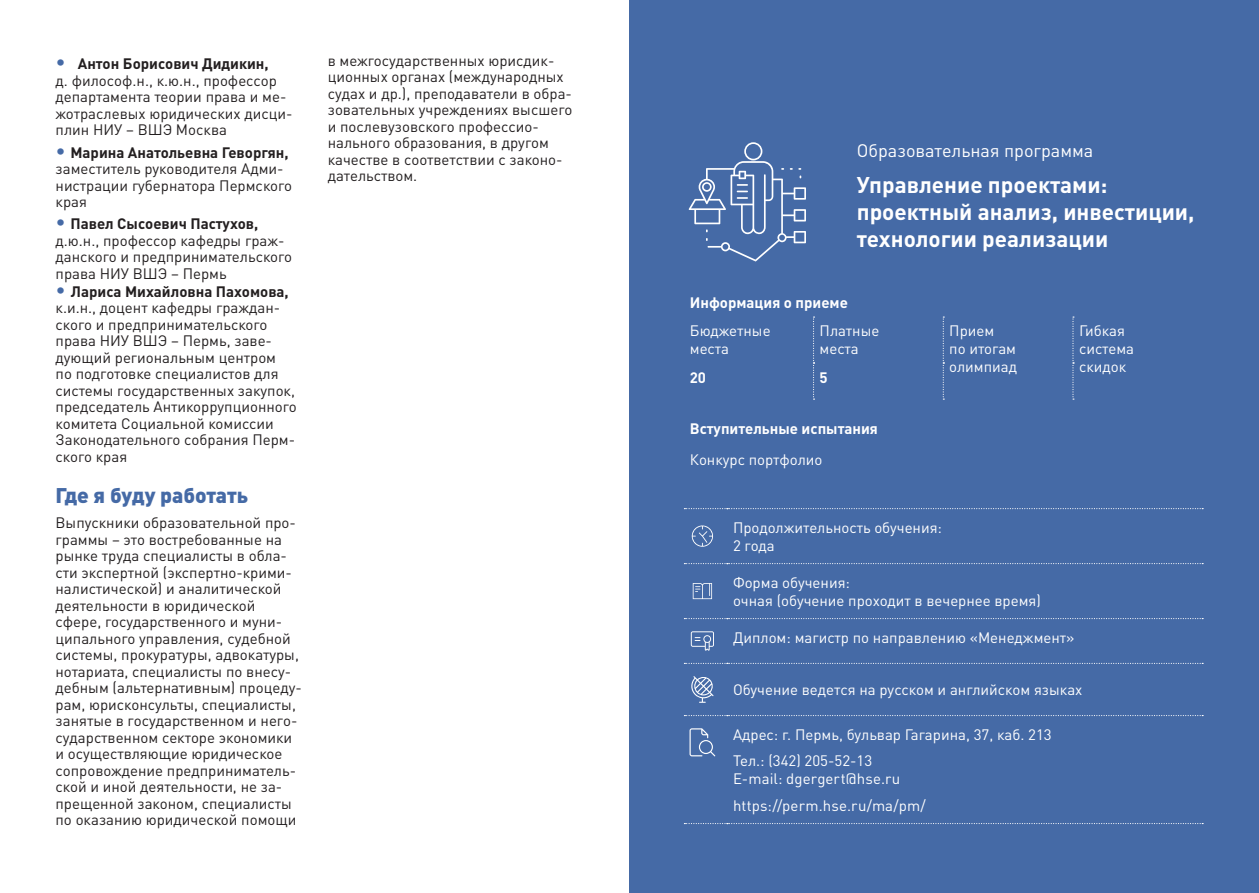
<style>
.page{position:relative;width:1259px;height:893px;background:#fff}
.page>*{position:absolute;margin:0;border:0;box-sizing:border-box;transform-origin:0 0}
.t1{font:700 22.5px/27px "DIN Pro";color:#fff}
.t2{font:900 21px "DIN Pro";color:#456aa6}
.t3{font:18px "DIN Pro";color:#fff}
.t4{font:15px/16.5px "DIN Pro";color:#231f20}
.t5{font:15px/18px "DIN Pro";color:#fff}
.t6{font:700 15px "DIN Pro";color:#fff}
.s1{font-size:19.5px;color:#456aa6}
.s2{font-weight:700}
</style>
<div class="page">
<div style="left:629px;top:0;width:630px;height:893px;background:#456aa6"></div>
<svg style="left:813px;top:316px;width:1px;height:84px"></svg>
<svg style="left:942px;top:316px;width:2px;height:84px"></svg>
<svg style="left:1072px;top:316px;width:2px;height:84px"></svg>
<svg style="left:684px;top:508px;width:519px;height:1px"></svg>
<svg style="left:684px;top:563px;width:519px;height:1px"></svg>
<svg style="left:684px;top:618px;width:519px;height:1px"></svg>
<svg style="left:684px;top:663px;width:519px;height:1px"></svg>
<svg style="left:684px;top:715px;width:519px;height:1px"></svg>
<svg style="left:684px;top:823px;width:519px;height:1px"></svg>
<svg style="left:692px;top:525px;width:21px;height:22px"></svg>
<svg style="left:693px;top:583px;width:19px;height:16px"></svg>
<svg style="left:691px;top:631px;width:23px;height:20px"></svg>
<svg style="left:691px;top:676px;width:22px;height:27px"></svg>
<svg style="left:689px;top:728px;width:26px;height:28px"></svg>
<svg style="left:688px;top:142px;width:118px;height:119px"></svg>
<p class="t4" style="left:56px;top:55px;width:238px"><span class="s1">•</span> <span class="s2">Антон Борисович Дидикин,<br></span>д. философ.н., к.ю.н., профессор департамента теории права и ме&shy;жотраслевых юридических дисци&shy;плин НИУ – ВШЭ Москва</p>
<p class="t4" style="left:56px;top:143px;width:238px"><span class="s1">•</span> <span class="s2">Марина Анатольевна Геворгян, </span>заместитель руководителя Адми&shy;нистрации губернатора Пермского края</p>
<p class="t4" style="left:56px;top:215px;width:238px"><span class="s1">•</span> <span class="s2">Павел Сысоевич Пастухов, </span>д.ю.н., профессор кафедры граж&shy;данского и предпринимательского права НИУ ВШЭ – Пермь</p>
<p class="t4" style="left:56px;top:283px;width:243px"><span class="s1">•</span> <span class="s2">Лариса Михайловна Пахомова, </span>к.и.н., доцент кафедры граждан&shy;ского и предпринимательского права НИУ ВШЭ – Пермь, заве&shy;дующий региональным центром<br>по подготовке специалистов для системы государственных закупок, председатель Антикоррупционного комитета Социальной комиссии<br>Законодательного собрания Перм&shy;ского края</p>
<h2 class="t2" style="left:56px;top:481px;width:194px">Где я буду работать</h2>
<p class="t4" style="left:56px;top:514px;width:248px">Выпускники образовательной про&shy;граммы – это востребованные на рынке труда специалисты в обла&shy;сти экспертной (экспертно-крими&shy;налистической) и аналитической деятельности в юридической сфере, государственного и муни&shy;ципального управления, судебной системы, прокуратуры, адвокатуры, нотариата, специалисты по внесу&shy;дебным (альтернативным) процеду&shy;рам, юрисконсульты, специалисты, занятые в государственном и него&shy;сударственном секторе экономики и осуществляющие юридическое сопровождение предприниматель&shy;ской и иной деятельности, не за&shy;прещенной законом, специалисты по оказанию юридической помощи</p>
<p class="t4" style="left:328px;top:52px;width:246px">в межгосударственных юрисдик&shy;ционных органах (международных судах и др.), преподаватели в обра&shy;зовательных учреждениях высшего и послевузовского профессио&shy;нального образования, в другом качестве в соответствии с законо&shy;дательством.</p>
<p class="t3" style="left:857px;top:138px;width:238px">Образовательная программа</p>
<h1 class="t1" style="left:857px;top:170px;width:339px">Управление проектами: проектный анализ, инвестиции, технологии реализации</h1>
<p class="t6" style="left:690px;top:292px;width:160px">Информация о приеме</p>
<p class="t5" style="left:690px;top:321px;width:82px">Бюджетные места</p>
<p class="t5" style="left:819px;top:321px;width:61px">Платные места</p>
<p class="t5" style="left:949px;top:321px;width:69px">Прием<br>по итогам олимпиад</p>
<p class="t5" style="left:1079px;top:321px;width:57px">Гибкая система скидок</p>
<p class="t6" style="left:690px;top:367px;width:18px">20</p>
<p class="t6" style="left:819px;top:367px;width:10px">5</p>
<p class="t6" style="left:690px;top:418px;width:189px">Вступительные испытания</p>
<p class="t5" style="left:690px;top:449px;width:134px">Конкурс портфолио</p>
<p class="t5" style="left:733px;top:518px;width:211px">Продолжительность обучения:<br>2 года</p>
<p class="t5" style="left:733px;top:573px;width:309px">Форма обучения:<br>очная (обучение проходит в вечернее время)</p>
<p class="t5" style="left:733px;top:628px;width:343px">Диплом: магистр по направлению «Менеджмент»</p>
<p class="t5" style="left:733px;top:680px;width:351px">Обучение ведется на русском и английском языках</p>
<p class="t5" style="left:733px;top:720px;width:320px;line-height:26.5px">Адрес: г. Пермь, бульвар Гагарина, 37, каб. 213<br>Тел.: (342) 205-52-13</p>
<p class="t5" style="left:733px;top:765px;width:194px;line-height:26.5px">Е-mail: dgergert@hse.ru https://perm.hse.ru/ma/pm/</p>
</div>
